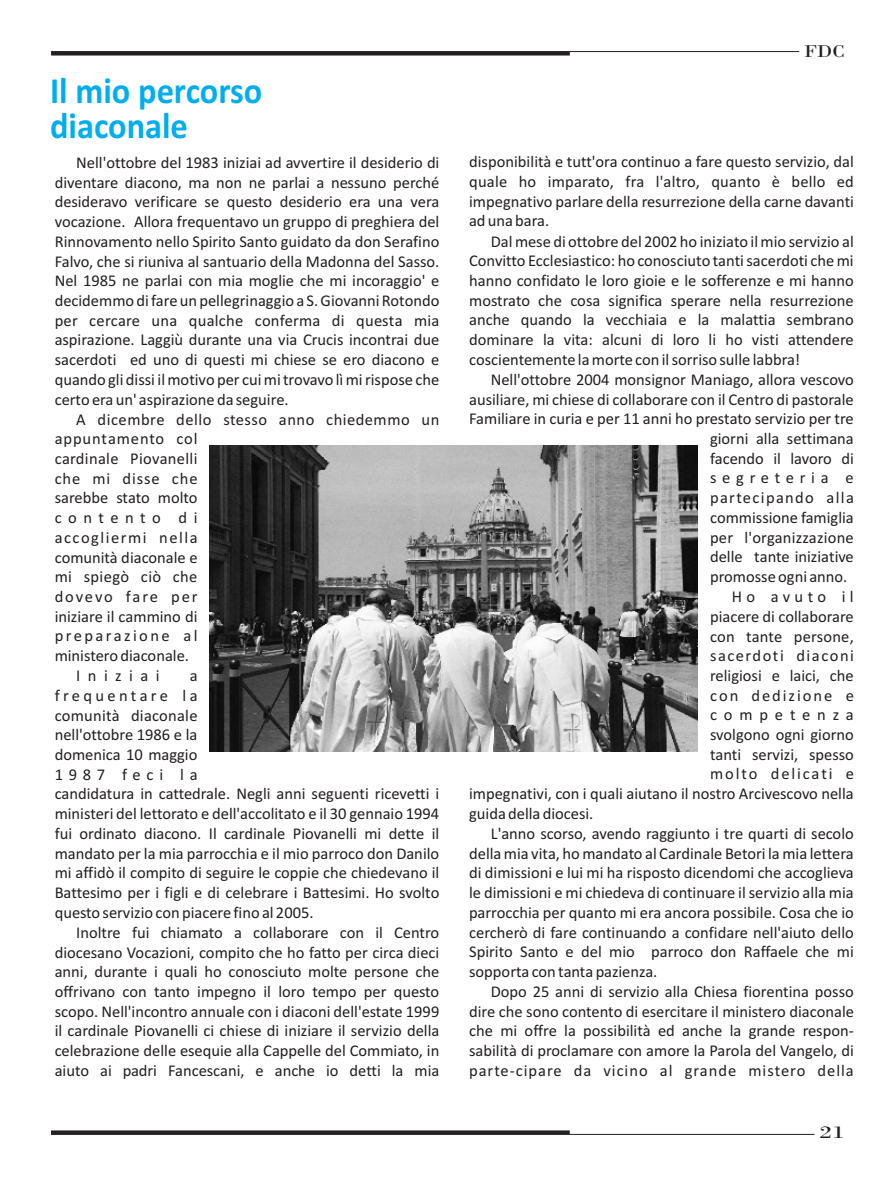
<style>
.page{position:relative;width:894px;height:1191px;background:#fff}
.page>*{position:absolute;margin:0;border:0;box-sizing:border-box;transform-origin:0 0}
.t1{font:700 37.05px/35.5px "Calibri";color:#00aeef;scale:.93 1}
.t2{font:18px "Bodoni";color:#231f20;scale:1.14 1}
.t3{font:18px "Bodoni";color:#231f20;scale:1.48 1}
.t4{font:16.5px/19.6px "Calibri";color:#231f20;text-align:justify}
.t5{font:16.5px "Calibri";letter-spacing:.06em;color:#231f20}
.t6{font:16.5px "Calibri";letter-spacing:.035em;color:#231f20}
.t7{font:16.5px "Calibri";letter-spacing:.09em;color:#231f20}
.t8{font:16.5px "Calibri";letter-spacing:.055em;color:#231f20}
.t9{font:16.5px "Calibri";letter-spacing:.115em;color:#231f20}
.t10{font:16.5px "Calibri";letter-spacing:.02em;color:#231f20}
.t11{font:16.5px "Calibri";letter-spacing:.08em;color:#231f20}
.t12{font:16.5px "Calibri";letter-spacing:.025em;color:#231f20}
.t13{font:16.5px "Calibri";letter-spacing:.15em;color:#231f20}
.t14{font:16.5px "Calibri";letter-spacing:.12em;color:#231f20}
.t15{font:16.5px "Calibri";letter-spacing:.345em;color:#231f20}
.t16{font:16.5px "Calibri";letter-spacing:.395em;color:#231f20}
.t17{font:16.5px "Calibri";letter-spacing:.415em;color:#231f20}
.t18{font:16.5px "Calibri";letter-spacing:.27em;color:#231f20}
.t19{font:16.5px "Calibri";letter-spacing:.45em;color:#231f20}
</style>
<div class="page">
<hr style="left:51px;top:51px;width:748px;height:1px;background:#231f20">
<svg style="left:51px;top:52px;width:519px;height:4px;background:#3c393a"></svg>
<hr style="left:51px;top:1134px;width:764px;height:1px;background:#231f20">
<svg style="left:51px;top:1130px;width:519px;height:4px;background:#3a3738"></svg>
<img style="left:209px;top:445px;width:488px;height:307px">
<h1 class="t1" style="left:50px;top:76px;width:230px">Il mio percorso diaconale</h1>
<p class="t4" style="left:55px;top:154px;width:386px;text-indent:22px">Nell'ottobre del 1983 iniziai ad avvertire il desiderio di diventare diacono, ma non ne parlai a nessuno perché desideravo verificare se questo desiderio era una vera vocazione. Allora frequentavo un gruppo di preghiera del Rinnovamento nello Spirito Santo guidato da don Serafino Falvo, che si riuniva al santuario della Madonna del Sasso.<br>Nel 1985 ne parlai con mia moglie che mi incoraggio' e decidemmo di fare un pellegrinaggio a S. Giovanni Rotondo per cercare una qualche conferma di questa mia aspirazione. Laggiù durante una via Crucis incontrai due sacerdoti ed uno di questi mi chiese se ero diacono e quando gli dissi il motivo per cui mi trovavo lì mi rispose che certo era un' aspirazione da seguire.</p>
<p class="t6" style="left:76px;top:412px;width:365px">A dicembre dello stesso anno chiedemmo un</p>
<p class="t8" style="left:55px;top:432px;width:145px">appuntamento col</p>
<p class="t10" style="left:55px;top:452px;width:144px">cardinale Piovanelli</p>
<p class="t8" style="left:55px;top:471px;width:144px">che mi disse che</p>
<p class="t4" style="left:55px;top:490px;width:144px">sarebbe stato molto</p>
<p class="t16" style="left:55px;top:511px;width:144px">contento di</p>
<p class="t7" style="left:55px;top:531px;width:144px">accogliermi nella</p>
<p class="t4" style="left:55px;top:549px;width:144px">comunità diaconale e</p>
<p class="t12" style="left:55px;top:570px;width:144px">mi spiegò ciò che</p>
<p class="t9" style="left:55px;top:590px;width:144px">dovevo fare per</p>
<p class="t4" style="left:55px;top:608px;width:144px">iniziare il cammino di</p>
<p class="t13" style="left:55px;top:629px;width:144px">preparazione al</p>
<p class="t4" style="left:55px;top:647px;width:136px">ministero diaconale.</p>
<p class="t19" style="left:76px;top:669px;width:85px">Iniziai</p>
<p class="t4" style="left:55px;top:667px;width:386px;text-align:left;text-indent:135px">a<br>frequentare la<br>comunità diaconale<br>nell'ottobre 1986 e la<br>domenica 10 maggio<br>1987 feci la<br>candidatura in cattedrale. Negli anni seguenti ricevetti i ministeri del lettorato e dell'accolitato e il 30 gennaio 1994 fui ordinato diacono. Il cardinale Piovanelli mi dette il mandato per la mia parrocchia e il mio parroco don Danilo mi affidò il compito di seguire le coppie che chiedevano il Battesimo per i figli e di celebrare i Battesimi. Ho svolto questo servizio con piacere fino al 2005.</p>
<p class="t4" style="left:55px;top:924px;width:386px;text-indent:22px">Inoltre fui chiamato a collaborare con il Centro diocesano Vocazioni, compito che ho fatto per circa dieci anni, durante i quali ho conosciuto molte persone che offrivano con tanto impegno il loro tempo per questo scopo. Nell'incontro annuale con i diaconi dell'estate 1999 il cardinale Piovanelli ci chiese di iniziare il servizio della celebrazione delle esequie alla Cappelle del Commiato, in aiuto ai padri Fancescani, e anche io detti la mia</p>
<p class="t2" style="left:804px;top:45px;width:37px">FDC</p>
<p class="t4" style="left:469px;top:153px;width:386px">disponibilità e tutt'ora continuo a fare questo servizio, dal quale ho imparato, fra l'altro, quanto è bello ed impegnativo parlare della resurrezione della carne davanti ad una bara.</p>
<p class="t4" style="left:469px;top:233px;width:386px;text-indent:22px">Dal mese di ottobre del 2002 ho iniziato il mio servizio al Convitto Ecclesiastico: ho conosciuto tanti sacerdoti che mi hanno confidato le loro gioie e le sofferenze e mi hanno mostrato che cosa significa sperare nella resurrezione anche quando la vecchiaia e la malattia sembrano dominare la vita: alcuni di loro li ho visti attendere coscientemente la morte con il sorriso sulle labbra!</p>
<p class="t4" style="left:491px;top:371px;width:365px">Nell'ottobre 2004 monsignor Maniago, allora vescovo</p>
<p class="t4" style="left:469px;top:391px;width:386px">ausiliare, mi chiese di collaborare con il Centro di pastorale</p>
<p class="t4" style="left:469px;top:410px;width:386px">Familiare in curia e per 11 anni ho prestato servizio per tre</p>
<p class="t4" style="left:710px;top:430px;width:145px">giorni alla settimana</p>
<p class="t4" style="left:710px;top:450px;width:145px">facendo il lavoro di</p>
<p class="t15" style="left:710px;top:471px;width:145px">segreteria e</p>
<p class="t11" style="left:710px;top:491px;width:145px">partecipando alla</p>
<p class="t4" style="left:710px;top:509px;width:145px">commissione famiglia</p>
<p class="t4" style="left:710px;top:529px;width:145px">per l'organizzazione</p>
<p class="t4" style="left:710px;top:548px;width:145px">delle tante iniziative</p>
<p class="t4" style="left:710px;top:568px;width:139px">promosse ogni anno.</p>
<p class="t18" style="left:732px;top:590px;width:124px">Ho avuto il</p>
<p class="t4" style="left:710px;top:608px;width:145px">piacere di collaborare</p>
<p class="t4" style="left:710px;top:628px;width:145px">con tante persone,</p>
<p class="t7" style="left:710px;top:649px;width:145px">sacerdoti diaconi</p>
<p class="t4" style="left:710px;top:667px;width:145px">religiosi e laici, che</p>
<p class="t14" style="left:710px;top:688px;width:145px">con dedizione e</p>
<p class="t17" style="left:710px;top:708px;width:145px">competenza</p>
<p class="t4" style="left:710px;top:726px;width:145px">svolgono ogni giorno</p>
<p class="t4" style="left:710px;top:746px;width:145px">tanti servizi, spesso</p>
<p class="t9" style="left:710px;top:767px;width:145px">molto delicati e</p>
<p class="t4" style="left:469px;top:785px;width:386px">impegnativi, con i quali aiutano il nostro Arcivescovo nella</p>
<p class="t4" style="left:469px;top:805px;width:126px">guida della diocesi.</p>
<p class="t4" style="left:491px;top:825px;width:365px">L'anno scorso, avendo raggiunto i tre quarti di secolo</p>
<p class="t4" style="left:469px;top:845px;width:386px">della mia vita, ho mandato al Cardinale Betori la mia lettera</p>
<p class="t4" style="left:469px;top:864px;width:386px">di dimissioni e lui mi ha risposto dicendomi che accoglieva</p>
<p class="t4" style="left:469px;top:884px;width:386px">le dimissioni e mi chiedeva di continuare il servizio alla mia</p>
<p class="t4" style="left:469px;top:904px;width:386px">parrocchia per quanto mi era ancora possibile. Cosa che io</p>
<p class="t4" style="left:469px;top:924px;width:386px">cercherò di fare continuando a confidare nell'aiuto dello</p>
<p class="t4" style="left:469px;top:943px;width:386px">Spirito Santo e del mio parroco don Raffaele che mi</p>
<p class="t4" style="left:469px;top:963px;width:190px">sopporta con tanta pazienza.</p>
<p class="t4" style="left:491px;top:983px;width:365px">Dopo 25 anni di servizio alla Chiesa fiorentina posso</p>
<p class="t4" style="left:469px;top:1003px;width:386px">dire che sono contento di esercitare il ministero diaconale</p>
<p class="t4" style="left:469px;top:1023px;width:386px">che mi offre la possibilità ed anche la grande respon-</p>
<p class="t4" style="left:469px;top:1042px;width:386px">sabilità di proclamare con amore la Parola del Vangelo, di</p>
<p class="t5" style="left:469px;top:1064px;width:386px">parte-cipare da vicino al grande mistero della</p>
<p class="t3" style="left:819px;top:1126px;width:19px">21</p>
</div>
